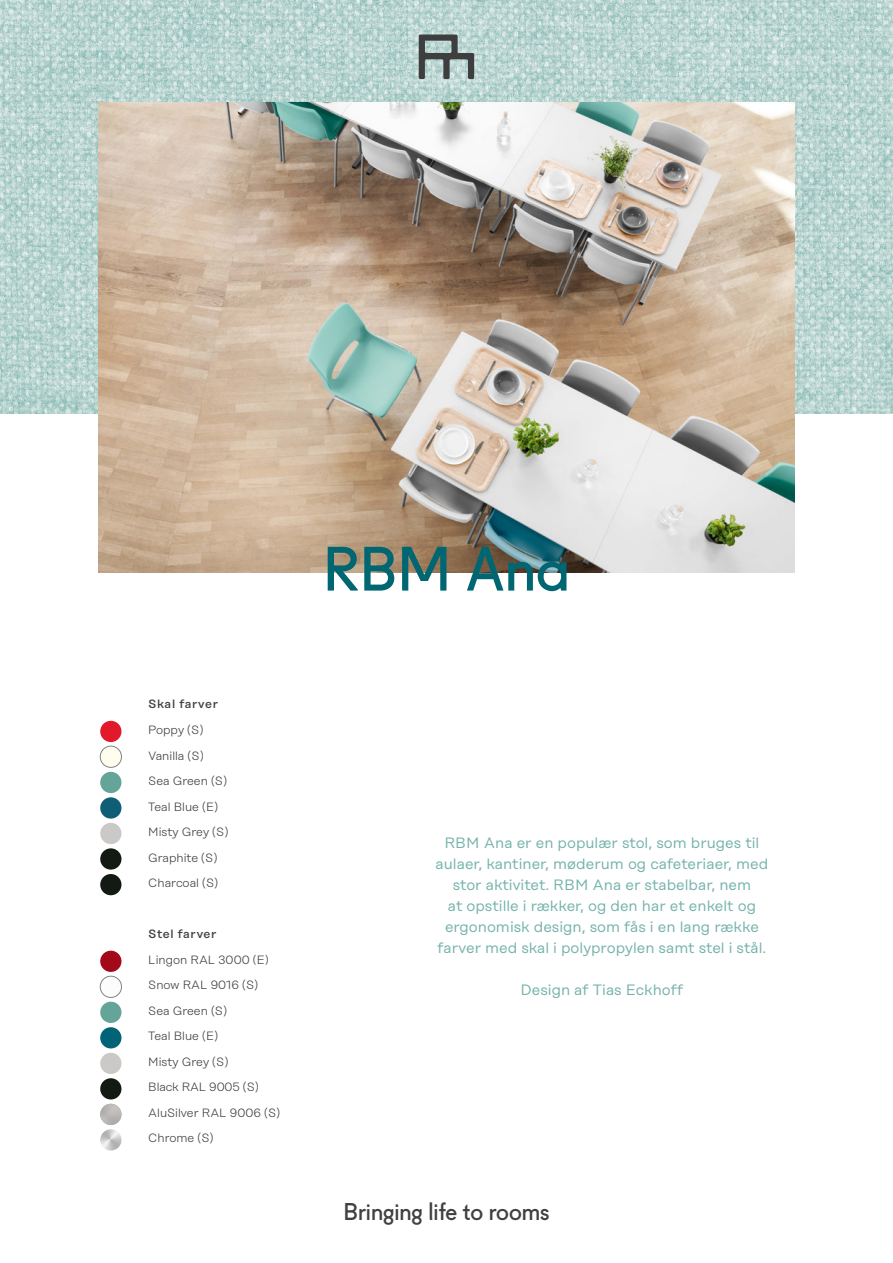
<style>
.page{position:relative;width:893px;height:1263px;background:#fff}
.page>*{position:absolute;margin:0;border:0;box-sizing:border-box;transform-origin:0 0}
.t1{font:60px "Fugue";color:#006772}
.t2{font:23.25px "Fugue";color:#413f3f}
.Billedtekst{font:15px/21px "Rational Display";color:#76b3ac;text-align:center}
.Table_grey{font:300 12px "Rational Display";color:#3e3e3f}
.Table_grey-2{font:500 12px "Rational Display";letter-spacing:.05em;color:#413f3f}
</style>
<div class="page">
<img style="left:0;top:0;width:893px;height:413px">
<img style="left:98px;top:103px;width:697px;height:470px">
<div style="left:100px;top:951px;width:21px;height:21px;background:#a30918;border-radius:50%"></div>
<div style="left:100px;top:976px;width:21px;height:21px;background:#fcfcfa;border-radius:50%"></div>
<div style="left:100px;top:976px;width:22px;height:21px;border:1px solid #808285;border-radius:50%"></div>
<div style="left:100px;top:1002px;width:21px;height:21px;background:#65a599;border-radius:50%"></div>
<div style="left:100px;top:1027px;width:21px;height:21px;background:#006476;border-radius:50%"></div>
<div style="left:100px;top:1078px;width:21px;height:21px;background:#131a13;border-radius:50%"></div>
<div style="left:100px;top:1053px;width:21px;height:21px;background:#cbc9c8;border-radius:50%"></div>
<img style="left:100px;top:1104px;width:21px;height:21px;border-radius:11px">
<img style="left:100px;top:1129px;width:21px;height:21px;border-radius:11px">
<div style="left:100px;top:721px;width:21px;height:21px;background:#e2192b;border-radius:50%"></div>
<div style="left:100px;top:746px;width:21px;height:21px;background:#fffdee;border-radius:50%"></div>
<div style="left:100px;top:746px;width:22px;height:21px;border:1px solid #808285;border-radius:50%"></div>
<div style="left:100px;top:772px;width:21px;height:21px;background:#65a599;border-radius:50%"></div>
<div style="left:100px;top:797px;width:21px;height:22px;background:#0f5e75;border-radius:50%"></div>
<div style="left:100px;top:823px;width:21px;height:21px;background:#cbc9c8;border-radius:50%"></div>
<div style="left:100px;top:848px;width:21px;height:22px;background:#131a13;border-radius:50%"></div>
<div style="left:100px;top:874px;width:21px;height:21px;background:#131a13;border-radius:50%"></div>
<svg style="left:419px;top:35px;width:55px;height:44px;background:#849291"></svg>
<p class="Table_grey-2" style="left:148px;top:697px;width:71px">Skal farver</p>
<p class="Table_grey" style="left:148px;top:723px;width:57px">Poppy (S)</p>
<p class="Table_grey" style="left:148px;top:748px;width:57px">Vanilla (S)</p>
<p class="Table_grey" style="left:148px;top:774px;width:80px">Sea Green (S)</p>
<p class="Table_grey" style="left:148px;top:800px;width:71px">Teal Blue (E)</p>
<p class="Table_grey" style="left:148px;top:825px;width:82px">Misty Grey (S)</p>
<p class="Table_grey" style="left:148px;top:851px;width:71px">Graphite (S)</p>
<p class="Table_grey" style="left:148px;top:876px;width:71px">Charcoal (S)</p>
<p class="Table_grey-2" style="left:148px;top:927px;width:70px">Stel farver</p>
<p class="Table_grey" style="left:148px;top:953px;width:122px">Lingon RAL 3000 (E)</p>
<p class="Table_grey" style="left:148px;top:978px;width:111px">Snow RAL 9016 (S)</p>
<p class="Table_grey" style="left:148px;top:1004px;width:80px">Sea Green (S)</p>
<p class="Table_grey" style="left:148px;top:1029px;width:71px">Teal Blue (E)</p>
<p class="Table_grey" style="left:148px;top:1055px;width:82px">Misty Grey (S)</p>
<p class="Table_grey" style="left:148px;top:1080px;width:112px">Black RAL 9005 (S)</p>
<p class="Table_grey" style="left:148px;top:1106px;width:133px">AluSilver RAL 9006 (S)</p>
<p class="Table_grey" style="left:148px;top:1131px;width:67px">Chrome (S)</p>
<p class="t1" style="left:323px;top:521px;width:249px">RBM Ana</p>
<p class="Billedtekst" style="left:436px;top:832px;width:334px">RBM Ana er en populær stol, som bruges til aulaer, kantiner, møderum og cafeteriaer, med stor aktivitet. RBM Ana er stabelbar, nem<br>at opstille i rækker, og den har et enkelt og ergonomisk design, som fås i en lang række farver med skal i polypropylen samt stel i stål.</p>
<p class="Billedtekst" style="left:520px;top:979px;width:165px">Design af Tias Eckhoff</p>
<p class="t2" style="left:343px;top:1194px;width:208px">Bringing life to rooms</p>
</div>
